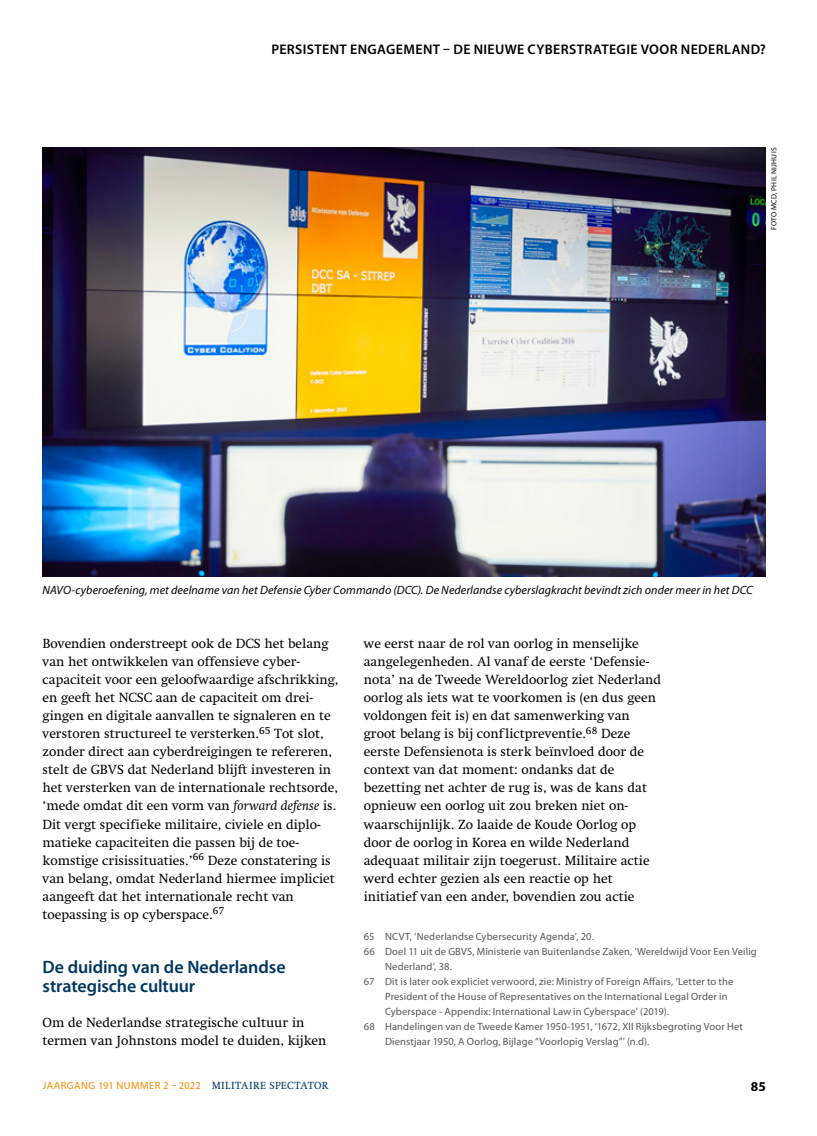
<style>
.page{position:relative;width:817px;height:1136px;background:#fff}
.page>*{position:absolute;margin:0;border:0;box-sizing:border-box;transform-origin:0 0}
.t1{font:600 18px/19.5px "Myriad Pro";letter-spacing:-.005em;color:#00355f}
.t2{font:600 13.95px "Myriad Pro";letter-spacing:.03em;color:#000}
.t3{font:13.5px/18px "Swift LT Std";color:#000}
.t4{font:700 13.5px "Myriad Pro";color:#000}
.t5{font:italic 12px "Myriad Pro";letter-spacing:.005em;color:#000}
.t6{font:10.5px "Myriad Pro";letter-spacing:.015em;color:#555756}
.t7{font:10.5px "Myriad Pro";letter-spacing:.045em;color:#f38a00}
.t8{font:7.5px "Myriad Pro";letter-spacing:.04em;color:#000}
.s1{font-style:italic}
.s2{font-family:"Swift LT Std";color:#00355f}
</style>
<div class="page">
<img style="left:43px;top:147px;width:722px;height:429px">
<p class="t2" style="left:271px;top:40px;width:496px">PERSISTENT ENGAGEMENT – DE NIEUWE CYBERSTRATEGIE VOOR NEDERLAND?</p>
<p class="t8" style="left:769px;top:230px;width:84px;rotate:-90deg">FOTO MCD, PHIL NIJHUIS</p>
<p class="t5" style="left:43px;top:583px;width:711px">NAVO-cyberoefening, met deelname van het Defensie Cyber Commando (DCC). De Nederlandse cyberslagkracht bevindt zich onder meer in het DCC</p>
<p class="t3" style="left:43px;top:635px;width:297px">Bovendien onderstreept ook de DCS het belang van het ontwikkelen van offensieve cyber&shy;capaciteit voor een geloofwaardige afschrikking, en geeft het NCSC aan de capaciteit om drei&shy;gingen en digitale aanvallen te signaleren en te verstoren structureel te versterken.<sup>65</sup> Tot slot, zonder direct aan cyberdreigingen te refereren, stelt de GBVS dat Nederland blijft investeren in het versterken van de internationale rechtsorde, ‘mede omdat dit een vorm van <span class="s1">forward defense</span> is.<br>Dit vergt specifieke militaire, civiele en diplo&shy;matieke capaciteiten die passen bij de toe&shy;komstige crisissituaties.’<sup>66</sup> Deze constatering is van belang, omdat Nederland hiermee impliciet aangeeft dat het internationale recht van toepassing is op cyberspace.<sup>67</sup></p>
<h1 class="t1" style="left:43px;top:956px;width:244px">DE DUIDING VAN DE NEDERLANDSE<br>STRATEGISCHE CULTUUR</h1>
<p class="t3" style="left:43px;top:1013px;width:285px">Om de Nederlandse strategische cultuur in termen van Johnstons model te duiden, kijken</p>
<p class="t3" style="left:364px;top:635px;width:299px">we eerst naar de rol van oorlog in menselijke aangelegenheden. Al vanaf de eerste ‘Defensie&shy;nota’ na de Tweede Wereldoorlog ziet Nederland oorlog als iets wat te voorkomen is (en dus geen voldongen feit is) en dat samenwerking van groot belang is bij conflictpreventie.<sup>68</sup> Deze eerste Defensienota is sterk beïnvloed door de context van dat moment: ondanks dat de bezetting net achter de rug is, was de kans dat opnieuw een oorlog uit zou breken niet on&shy;waarschijnlijk. Zo laaide de Koude Oorlog op door de oorlog in Korea en wilde Nederland adequaat militair zijn toegerust. Militaire actie werd echter gezien als een reactie op het initiatief van een ander, bovendien zou actie</p>
<p class="t6" style="left:364px;top:929px;width:231px">65 NCVT, ‘Nederlandse Cybersecurity Agenda’, 20.</p>
<p class="t6" style="left:364px;top:944px;width:394px">66 Doel 11 uit de GBVS, Ministerie van Buitenlandse Zaken, ‘Wereldwijd Voor Een Veilig</p>
<p class="t6" style="left:385px;top:959px;width:68px">Nederland’, 38.</p>
<p class="t6" style="left:364px;top:974px;width:371px">67 Dit is later ook expliciet verwoord, zie: Ministry of Foreign Affairs, ‘Letter to the</p>
<p class="t6" style="left:385px;top:989px;width:344px">President of the House of Representatives on the International Legal Order in</p>
<p class="t6" style="left:385px;top:1004px;width:285px">Cyberspace - Appendix: International Law in Cyberspace’ (2019).</p>
<p class="t6" style="left:364px;top:1019px;width:380px">68 Handelingen van de Tweede Kamer 1950-1951, ‘1672, XII Rijksbegroting Voor Het</p>
<p class="t6" style="left:385px;top:1034px;width:266px">Dienstjaar 1950, A Oorlog, Bijlage “Voorlopig Verslag”’ (n.d).</p>
<p class="t7" style="left:43px;top:1078px;width:287px">JAARGANG 191 NUMMER 2 – 2022 <span class="s2">MILITAIRE SPECTATOR</span></p>
<p class="t4" style="left:750px;top:1077px;width:16px">85</p>
</div>
